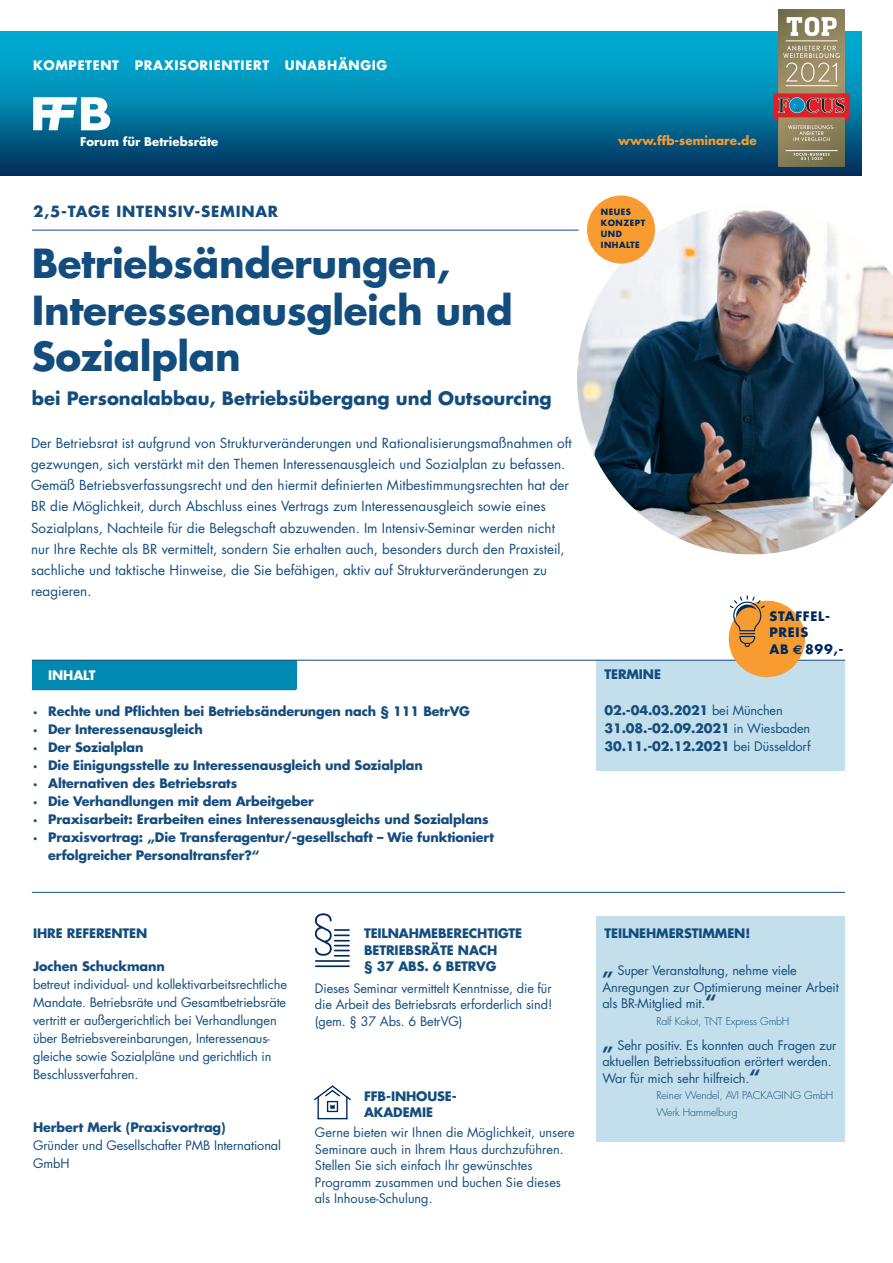
<style>
.page{position:relative;width:893px;height:1263px;background:#fff}
.page>*{position:absolute;margin:0;border:0;box-sizing:border-box;transform-origin:0 0}
.t1{font:700 39px/46.8px "Futura LT";letter-spacing:-.01em;color:#134d7e}
.t2{font:700 18px "Futura LT";color:#134d7e}
.t3{font:700 15px "Futura LT";letter-spacing:.05em;color:#134d7e}
.t4{font:13.5px/21px "Futura LT";color:#134d7e}
.t5{font:12.75px/16.5px "Futura LT";letter-spacing:-.01em;color:#134d7e}
.t6{font:700 12.75px/16.5px "Futura LT";letter-spacing:-.01em;color:#134d7e}
.t7{font:700 12.75px "Futura LT";letter-spacing:.05em;color:#fff}
.t8{font:700 12.75px/16.5px "Futura LT";letter-spacing:.05em;color:#002a59}
.t9{font:700 12px "Futura LT";color:#f89b30}
.t10{font:700 11.7px "Futura LT";color:#fff}
.t11{font:300 10.5px/16.5px "Futura LT";letter-spacing:-.01em;color:#134d7e}
.t12{font:700 8.4px/10.8px "Futura LT";letter-spacing:.05em;color:#002a59}
.s1{font-family:"Euro Sans"}
.s2{font-weight:400}
.s3{font-weight:700;font-size:18px}
</style>
<div class="page">
<div style="left:32px;top:661px;width:264px;height:28px;background:#0089b1"></div>
<div style="left:596px;top:660px;width:249px;height:111px;background:#c4dfec"></div>
<div style="left:596px;top:916px;width:249px;height:226px;background:#c4dfec"></div>
<svg style="left:0;top:32px;width:861px;height:143px;background:#007aa3"></svg>
<svg style="left:33px;top:97px;width:77px;height:33px"></svg>
<hr style="left:32px;top:230px;width:547px;height:1px;background:#134d7e">
<hr style="left:32px;top:892px;width:813px;height:1px;background:#134d7e">
<img style="left:555px;top:205px;width:338px;height:350px">
<hr style="left:316px;top:960px;width:33px;height:2px;background:#002a59">
<hr style="left:316px;top:965px;width:33px;height:2px;background:#002a59">
<svg style="left:315px;top:913px;width:34px;height:43px"></svg>
<svg style="left:314px;top:1085px;width:37px;height:34px"></svg>
<img style="left:778px;top:10px;width:67px;height:157px">
<hr style="left:786px;top:40px;width:52px;height:1px;background:#fff">
<hr style="left:786px;top:85px;width:52px;height:1px;background:#fff">
<svg style="left:787px;top:17px;width:50px;height:19px"></svg>
<svg style="left:794px;top:153px;width:35px;height:7px"></svg>
<hr style="left:786px;top:150px;width:52px;height:1px;background:#fff">
<svg style="left:773px;top:93px;width:77px;height:48px;background:#9f635b"></svg>
<svg style="left:783px;top:46px;width:57px;height:36px;background:#ab9e7d"></svg>
<hr style="left:32px;top:689px;width:264px;height:1px;background:#134d7e">
<hr style="left:32px;top:660px;width:813px;height:1px;background:#134d7e">
<svg style="left:723px;top:595px;width:88px;height:83px"></svg>
<div style="left:587px;top:195px;width:68px;height:69px;background:#f89b30;border-radius:50%"></div>
<p class="t7" style="left:33px;top:57px;width:356px">KOMPETENT PRAXISORIENTIERT UNABHÄNGIG</p>
<p class="t10" style="left:80px;top:134px;width:140px">Forum für Betriebsräte</p>
<p class="t3" style="left:33px;top:201px;width:246px">2,5-TAGE INTENSIV-SEMINAR</p>
<h1 class="t1" style="left:32px;top:239px;width:482px">Betriebsänderungen,<br>Interessenausgleich und<br>Sozialplan</h1>
<h2 class="t2" style="left:32px;top:387px;width:521px">bei Personalabbau, Betriebsübergang und Outsourcing</h2>
<p class="t4" style="left:31px;top:433px;width:542px">Der Betriebsrat ist aufgrund von Strukturveränderungen und Rationalisierungsmaßnahmen oft gezwungen, sich verstärkt mit den Themen Interessenausgleich und Sozialplan zu befassen.<br>Gemäß Betriebsverfassungsrecht und den hiermit definierten Mitbestimmungsrechten hat der BR die Möglichkeit, durch Abschluss eines Vertrags zum Interessenausgleich sowie eines Sozialplans, Nachteile für die Belegschaft abzuwenden. Im Intensiv-Seminar werden nicht nur Ihre Rechte als BR vermittelt, sondern Sie erhalten auch, besonders durch den Praxisteil, sachliche und taktische Hinweise, die Sie befähigen, aktiv auf Strukturveränderungen zu reagieren.</p>
<p class="t7" style="left:48px;top:667px;width:49px">INHALT</p>
<p class="t6" style="left:33px;top:703px;width:438px">· Rechte und Pflichten bei Betriebsänderungen nach § 111 BetrVG</p>
<p class="t6" style="left:33px;top:721px;width:171px">· Der Interessenausgleich</p>
<p class="t6" style="left:33px;top:739px;width:112px">· Der Sozialplan</p>
<p class="t6" style="left:33px;top:757px;width:391px">· Die Einigungsstelle zu Interessenausgleich und Sozialplan</p>
<p class="t6" style="left:33px;top:775px;width:206px">· Alternativen des Betriebsrats</p>
<p class="t6" style="left:33px;top:793px;width:282px">· Die Verhandlungen mit dem Arbeitgeber</p>
<p class="t6" style="left:33px;top:811px;width:457px">· Praxisarbeit: Erarbeiten eines Interessenausgleichs und Sozialplans</p>
<p class="t6" style="left:33px;top:829px;width:462px">· Praxisvortrag: „Die Transferagentur/-gesellschaft – Wie funktioniert</p>
<p class="t6" style="left:48px;top:847px;width:213px">erfolgreicher Personaltransfer?“</p>
<p class="t6" style="left:33px;top:925px;width:116px">IHRE REFERENTEN</p>
<p class="t6" style="left:33px;top:958px;width:133px">Jochen Schuckmann</p>
<p class="t5" style="left:33px;top:976px;width:255px;line-height:18px">betreut individual- und kollektivarbeitsrechtliche Mandate. Betriebsräte und Gesamtbetriebsräte vertritt er außergerichtlich bei Verhandlungen über Betriebsvereinbarungen, Interessenaus&shy;gleiche sowie Sozialpläne und gerichtlich in Beschlussverfahren.</p>
<p class="t6" style="left:33px;top:1119px;width:194px">Herbert Merk (Praxisvortrag)</p>
<p class="t5" style="left:33px;top:1137px;width:249px;line-height:18px">Gründer und Gesellschafter PMB International<br>GmbH</p>
<p class="t6" style="left:364px;top:925px;width:160px">TEILNAHMEBERECHTIGTE<br>BETRIEBSRÄTE NACH<br>§ 37 ABS. 6 BETRVG</p>
<p class="t5" style="left:315px;top:980px;width:239px;text-align:justify">Dieses Seminar vermittelt Kenntnisse, die für die Arbeit des Betriebsrats erforderlich sind! (gem. § 37 Abs. 6 BetrVG)</p>
<p class="t6" style="left:364px;top:1087px;width:94px">FFB-INHOUSE-<br>AKADEMIE</p>
<p class="t5" style="left:315px;top:1124px;width:261px">Gerne bieten wir Ihnen die Möglichkeit, unsere Seminare auch in Ihrem Haus durchzuführen.<br>Stellen Sie sich einfach Ihr gewünschtes Programm zusammen und buchen Sie dieses als Inhouse-Schulung.</p>
<p class="t9" style="left:618px;top:132px;width:140px">www.ffb-seminare.de</p>
<p class="t12" style="left:601px;top:207px;width:46px">NEUES<br>KONZEPT<br>UND<br>INHALTE</p>
<p class="t8" style="left:770px;top:607px;width:75px">STAFFEL-<br>PREIS<br>AB <span class="s1">€</span> 899,-</p>
<p class="t6" style="left:604px;top:666px;width:58px">TERMINE</p>
<p class="t6" style="left:604px;top:701px;width:208px;line-height:18px">02.-04.03.2021 <span class="s2">bei München<br></span>31.08.-02.09.2021 <span class="s2">in Wiesbaden<br></span>30.11.-02.12.2021 <span class="s2">bei Düsseldorf</span></p>
<p class="t6" style="left:604px;top:925px;width:147px">TEILNEHMERSTIMMEN!</p>
<p class="t5" style="left:602px;top:963px;width:238px"><span class="s3">„</span> Super Veranstaltung, nehme viele<br>Anregungen zur Optimierung meiner Arbeit als BR-Mitglied mit.<span class="s3">“</span></p>
<p class="t11" style="left:656px;top:1013px;width:135px">Ralf Kokot, TNT Express GmbH</p>
<p class="t5" style="left:602px;top:1037px;width:235px"><span class="s3">„</span> Sehr positiv. Es konnten auch Fragen zur aktuellen Betriebssituation erörtert werden.<br>War für mich sehr hilfreich.<span class="s3">“</span></p>
<p class="t11" style="left:656px;top:1088px;width:179px">Reiner Wendel, AVI PACKAGING GmbH<br>Werk Hammelburg</p>
</div>
